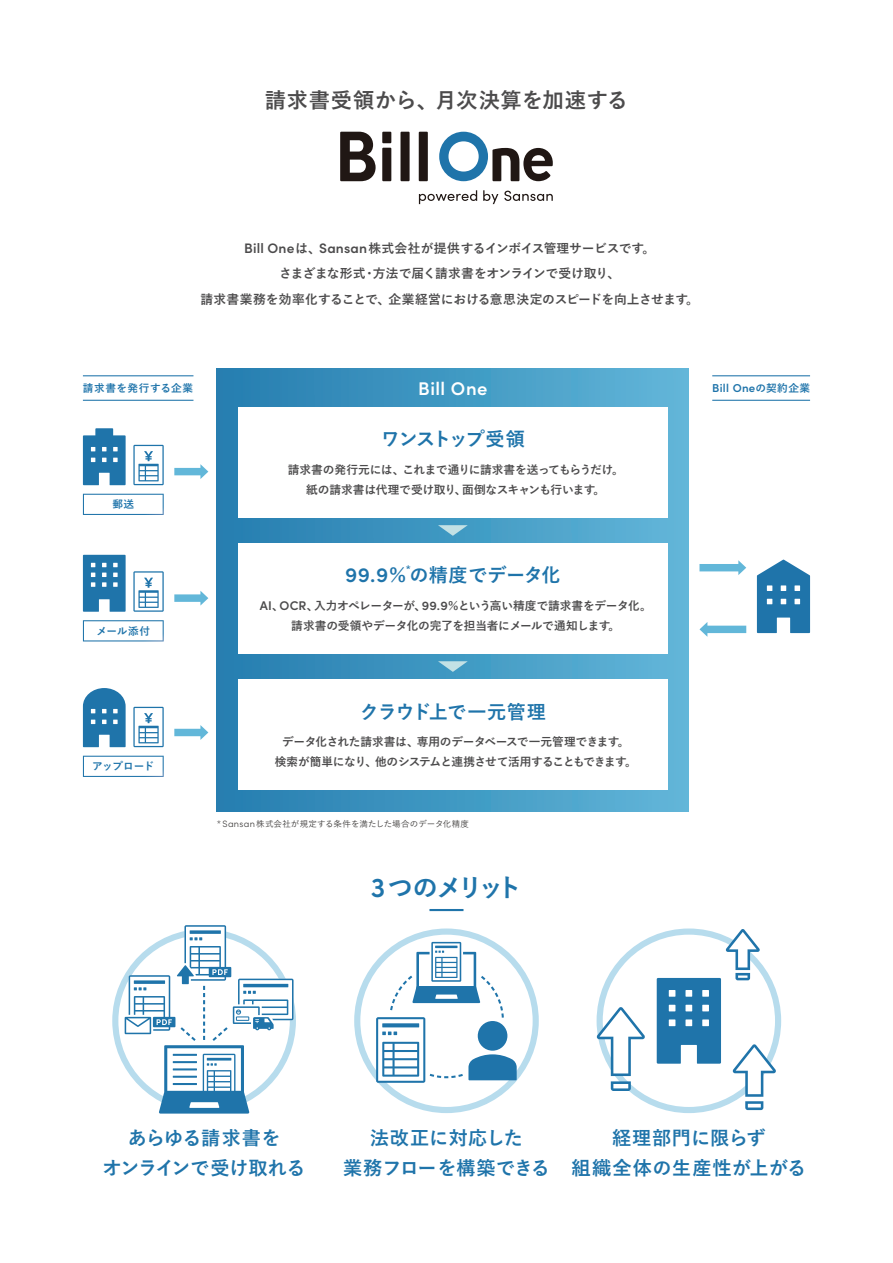
<style>
.page{position:relative;width:893px;height:1263px;background:#fff}
.page>*{position:absolute;margin:0;border:0;box-sizing:border-box;transform-origin:0 0}
.t1{font:700 25.5px "Yu Go";letter-spacing:-.18em;color:#1f74aa}
.t2{font:700 21.3px "Yu Go";letter-spacing:.03em;color:#4c4b4c}
.t3{font:700 19.2px/29.7px "Yu Go";letter-spacing:.03em;color:#1f74aa;text-align:center}
.t4{font:700 19.2px/29.7px "Yu Go";letter-spacing:-.005em;color:#1f74aa;text-align:center}
.t5{font:700 19.2px/29.7px "Yu Go";letter-spacing:-.025em;color:#1f74aa;text-align:center}
.t6{font:700 19.2px "Yu Go";letter-spacing:.015em;color:#1f74aa}
.t7{font:700 19.2px "Yu Go";letter-spacing:-.03em;color:#1f74aa}
.t8{font:700 19.2px "Yu Go";letter-spacing:-.09em;color:#1f74aa}
.t9{font:600 18.3px "Sofia Pro";letter-spacing:.025em;color:#fff}
.t10{font:700 12.75px/25.5px "Yu Go";letter-spacing:-.015em;color:#4c4b4c;text-align:center}
.t11{font:700 11.7px/20.2px "Yu Go";letter-spacing:-.025em;color:#4c4b4c;text-align:center}
.t12{font:600 11.55px "Sofia Pro";letter-spacing:.02em;color:#1f74aa}
.t13{font:700 10.65px "Yu Go";letter-spacing:.04em;color:#1f74aa}
.t14{font:600 10.65px "Sofia Pro";color:#1f74aa}
.t15{font:500 8.55px "Yu Go";letter-spacing:.015em;color:#3d3b3a}
.s1{font-family:"Sofia Pro";font-weight:600;font-size:13.8px}
.s2{font-family:"Yu Go";font-weight:700;font-size:10.65px}
.s3{font-family:"Sofia Pro";font-weight:600;font-size:20.7px}
.s4{font-family:"Sofia Pro";font-weight:600;font-size:12.6px}
.s5{font-family:"Sofia Pro";font-weight:300;font-size:9.15px}
.s6{font-family:"Sofia Pro";font-weight:600;font-size:27.6px}
</style>
<div class="page">
<svg style="left:340px;top:132px;width:36px;height:49px"></svg>
<svg style="left:419px;top:190px;width:58px;height:14px"></svg>
<svg style="left:483px;top:190px;width:15px;height:14px"></svg>
<svg style="left:504px;top:191px;width:49px;height:10px"></svg>
<div style="left:382px;top:148px;width:9px;height:33px;background:#201714"></div>
<div style="left:400px;top:132px;width:10px;height:49px;background:#201714"></div>
<div style="left:419px;top:132px;width:9px;height:49px;background:#201714"></div>
<div style="left:382px;top:132px;width:9px;height:11px;background:#201714"></div>
<svg style="left:439px;top:132px;width:114px;height:49px"></svg>
<hr style="left:429px;top:909px;width:34px;height:2px;background:#1f74aa">
<div style="left:217px;top:369px;width:472px;height:442px;background:linear-gradient(to right,#247daf,#61b6d8)"></div>
<svg style="left:438px;top:661px;width:30px;height:11px"></svg>
<svg style="left:438px;top:525px;width:30px;height:11px"></svg>
<div style="left:238px;top:543px;width:430px;height:111px;background:#fff"></div>
<div style="left:238px;top:679px;width:430px;height:111px;background:#fff"></div>
<div style="left:238px;top:407px;width:430px;height:111px;background:#fff"></div>
<hr style="left:712px;top:400px;width:98px;height:1px;background:#1f74aa">
<hr style="left:712px;top:375px;width:98px;height:1px;background:#1f74aa">
<svg style="left:699px;top:560px;width:47px;height:15px"></svg>
<svg style="left:699px;top:622px;width:47px;height:15px"></svg>
<hr style="left:83px;top:400px;width:110px;height:1px;background:#1f74aa">
<hr style="left:83px;top:375px;width:110px;height:1px;background:#1f74aa">
<svg style="left:174px;top:464px;width:34px;height:15px"></svg>
<svg style="left:83px;top:494px;width:81px;height:21px"></svg>
<svg style="left:174px;top:591px;width:34px;height:15px"></svg>
<svg style="left:83px;top:620px;width:81px;height:21px"></svg>
<svg style="left:174px;top:725px;width:34px;height:15px"></svg>
<svg style="left:83px;top:756px;width:81px;height:21px"></svg>
<svg style="left:133px;top:445px;width:31px;height:40px"></svg>
<svg style="left:133px;top:571px;width:31px;height:41px"></svg>
<svg style="left:133px;top:707px;width:31px;height:40px"></svg>
<svg style="left:83px;top:428px;width:43px;height:57px"></svg>
<svg style="left:83px;top:555px;width:43px;height:57px;background:#3e87b5"></svg>
<svg style="left:83px;top:688px;width:43px;height:59px;background:#458cb8"></svg>
<svg style="left:757px;top:560px;width:53px;height:73px"></svg>
<svg style="left:354px;top:928px;width:185px;height:185px"></svg>
<svg style="left:597px;top:928px;width:184px;height:185px"></svg>
<svg style="left:112px;top:925px;width:184px;height:188px"></svg>
<h2 class="t2" style="left:265px;top:88px;width:365px">請求書受領から、月次決算を加速する</h2>
<p class="t10" style="left:200px;top:235px;width:500px"><span class="s1">Bill One</span>は、<span class="s1">Sansan</span>株式会社が提供するインボイス管理サービスです。<br>さまざまな形式・方法で届く請求書をオンラインで受け取り、<br>請求書業務を効率化することで、企業経営における意思決定のスピードを向上させます。</p>
<h3 class="t9" style="left:418px;top:374px;width:71px">Bill One</h3>
<p class="t13" style="left:83px;top:382px;width:112px">請求書を発行する企業</p>
<p class="t12" style="left:712px;top:379px;width:99px">Bill One<span class="s2">の契約企業</span></p>
<p class="t13" style="left:112px;top:498px;width:23px">郵送</p>
<p class="t13" style="left:96px;top:625px;width:55px">メール添付</p>
<p class="t13" style="left:92px;top:760px;width:64px">アップロード</p>
<h3 class="t8" style="left:381px;top:428px;width:145px">ワンストップ受領</h3>
<p class="t11" style="left:288px;top:460px;width:337px">請求書の発行元には、これまで通りに請求書を送ってもらうだけ。紙の請求書は代理で受け取り、面倒なスキャンも行います。</p>
<h3 class="t6" style="left:345px;top:564px;width:217px"><span class="s3">99.9</span>％の精度でデータ化</h3>
<p class="t14" style="left:406px;top:561px;width:7px">*</p>
<p class="t11" style="left:260px;top:596px;width:393px"><span class="s4">AI</span>、<span class="s4">OCR</span>、入力オペレーターが、<span class="s4">99.9</span>％という高い精度で請求書をデータ化。請求書の受領やデータ化の完了を担当者にメールで通知します。</p>
<h3 class="t7" style="left:360px;top:701px;width:188px">クラウド上で一元管理</h3>
<p class="t11" style="left:275px;top:732px;width:364px">データ化された請求書は、専用のデータベースで一元管理できます。<br>検索が簡単になり、他のシステムと連携させて活用することもできます。</p>
<p class="t15" style="left:217px;top:816px;width:254px"><span class="s5">*Sansan</span>株式会社が規定する条件を満たした場合のデータ化精度</p>
<h1 class="t1" style="left:371px;top:874px;width:153px"><span class="s6">3</span>つのメリット</h1>
<h3 class="t5" style="left:102px;top:1123px;width:205px">あらゆる請求書を<br>オンラインで受け取れる</h3>
<h3 class="t4" style="left:343px;top:1123px;width:208px">法改正に対応した<br>業務フローを構築できる</h3>
<h3 class="t3" style="left:572px;top:1123px;width:236px">経理部門に限らず<br>組織全体の生産性が上がる</h3>
</div>
